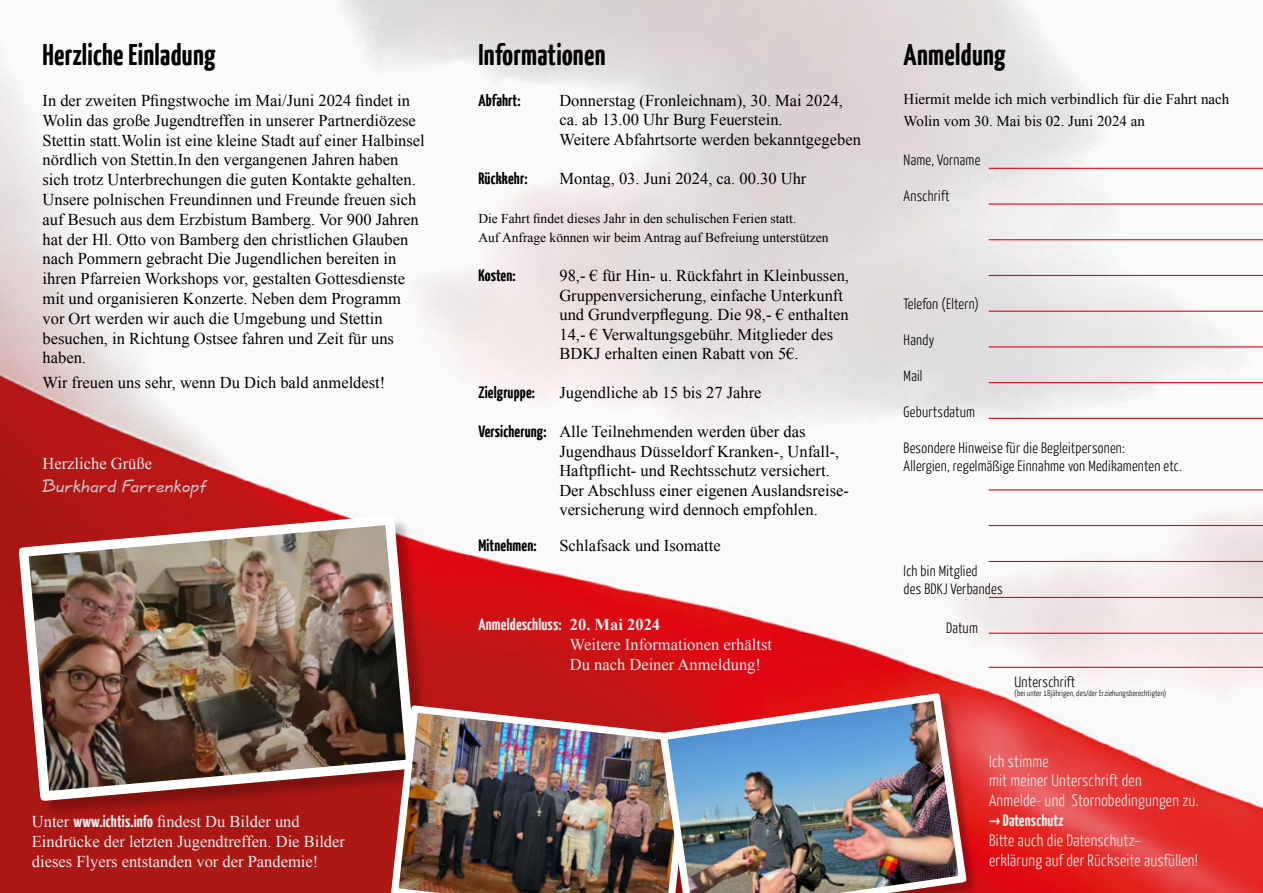
<style>
.page{position:relative;width:1263px;height:893px;background:#fff}
.page>*{position:absolute;margin:0;border:0;box-sizing:border-box;transform-origin:0 0}
.t1{font:700 30px "BDKJ";color:#000}
.t2{font:700 19.5px "Jott FLF";color:#c6c6c6}
.t3{font:16.5px/19.8px "Times New Roman";color:#000}
.t4{font:16.5px/19.8px "Times New Roman";color:#ededed}
.t5{font:300 16.5px/19.8px "BDKJ";color:#ededed}
.t6{font:700 16.5px "BDKJ";color:#000}
.t7{font:700 16.5px "BDKJ";color:#ededed}
.t8{font:300 15px/18px "BDKJ";color:#000}
.t9{font:15px/21.6px "Times New Roman";color:#000}
.t10{font:13.5px/19.5px "Times New Roman";color:#000}
.t11{font:300 8.25px "BDKJ";color:#000}
.s1{font-family:"BDKJ";font-weight:700}
.s2{font-family:"Times New Roman"}
</style>
<div class="page">
<img style="left:0;top:0;width:1263px;height:893px">
<div style="left:21px;top:518px;width:412px;height:299px;background:#000;opacity:.25"></div>
<img style="left:14px;top:520px;width:407px;height:373px">
<img style="left:388px;top:701px;width:268px;height:192px">
<div style="left:662px;top:695px;width:316px;height:198px;background:#000;opacity:.25"></div>
<img style="left:656px;top:697px;width:315px;height:196px">
<hr style="left:989px;top:168px;width:274px;height:1px;background:#e30613">
<hr style="left:989px;top:203px;width:274px;height:2px;background:#e30613">
<hr style="left:989px;top:239px;width:274px;height:1px;background:#e30613">
<hr style="left:989px;top:275px;width:274px;height:1px;background:#e30613">
<hr style="left:989px;top:311px;width:274px;height:1px;background:#e30613">
<hr style="left:989px;top:346px;width:274px;height:1px;background:#e30613">
<hr style="left:989px;top:382px;width:274px;height:1px;background:#e30613">
<hr style="left:989px;top:418px;width:274px;height:1px;background:#e30613">
<hr style="left:989px;top:525px;width:274px;height:1px;background:#e30613">
<hr style="left:989px;top:489px;width:274px;height:1px;background:#e30613">
<hr style="left:989px;top:561px;width:274px;height:1px;background:#e30613">
<hr style="left:989px;top:597px;width:274px;height:1px;background:#e30613">
<hr style="left:989px;top:633px;width:274px;height:1px;background:#e30613">
<hr style="left:989px;top:667px;width:274px;height:1px;background:#e30613">
<h1 class="t1" style="left:43px;top:34px;width:175px">Herzliche Einladung</h1>
<p class="t3" style="left:43px;top:90px;width:384px">In der zweiten Pfingstwoche im Mai/Juni 2024 findet in Wolin das große Jugendtreffen in unserer Partnerdiözese Stettin statt.Wolin ist eine kleine Stadt auf einer Halbinsel nördlich von Stettin.In den vergangenen Jahren haben sich trotz Unterbrechungen die guten Kontakte gehalten.<br>Unsere polnischen Freundinnen und Freunde freuen sich auf Besuch aus dem Erzbistum Bamberg. Vor 900 Jahren hat der Hl. Otto von Bamberg den christlichen Glauben nach Pommern gebracht Die Jugendlichen bereiten in ihren Pfarreien Workshops vor, gestalten Gottesdienste mit und organisieren Konzerte. Neben dem Programm vor Ort werden wir auch die Umgebung und Stettin besuchen, in Richtung Ostsee fahren und Zeit für uns haben.</p>
<p class="t3" style="left:43px;top:372px;width:344px">Wir freuen uns sehr, wenn Du Dich bald anmeldest!</p>
<p class="t4" style="left:43px;top:453px;width:111px">Herzliche Grüße</p>
<p class="t2" style="left:43px;top:475px;width:166px">Burkhard Farrenkopf</p>
<p class="t4" style="left:32px;top:812px;width:315px">Unter <span class="s1">www.ichtis.info</span> findest Du Bilder und<br>Eindrücke der letzten Jugendtreffen. Die Bilder dieses Flyers entstanden vor der Pandemie!</p>
<h1 class="t1" style="left:478px;top:34px;width:129px">Informationen</h1>
<p class="t6" style="left:478px;top:89px;width:44px">Abfahrt:</p>
<p class="t3" style="left:559px;top:90px;width:303px">Donnerstag (Fronleichnam), 30. Mai 2024, ca. ab 13.00 Uhr Burg Feuerstein.<br>Weitere Abfahrtsorte werden bekanntgegeben</p>
<p class="t6" style="left:478px;top:167px;width:51px">Rückkehr:</p>
<p class="t3" style="left:559px;top:168px;width:249px">Montag, 03. Juni 2024, ca. 00.30 Uhr</p>
<p class="t10" style="left:478px;top:208px;width:352px">Die Fahrt findet dieses Jahr in den schulischen Ferien statt.<br>Auf Anfrage können wir beim Antrag auf Befreiung unterstützen</p>
<p class="t6" style="left:478px;top:265px;width:39px">Kosten:</p>
<p class="t3" style="left:559px;top:266px;width:291px">98,- € für Hin- u. Rückfahrt in Kleinbussen, Gruppenversicherung, einfache Unterkunft und Grundverpflegung. Die 98,- € enthalten 14,- € Verwaltungsgebühr. Mitglieder des BDKJ erhalten einen Rabatt von 5€.</p>
<p class="t6" style="left:478px;top:382px;width:58px">Zielgruppe:</p>
<p class="t3" style="left:559px;top:383px;width:204px">Jugendliche ab 15 bis 27 Jahre</p>
<p class="t3" style="left:559px;top:422px;width:291px;text-indent:-81px"><span class="s1">Versicherung:</span> Alle Teilnehmenden werden über das Jugendhaus Düsseldorf Kranken-, Unfall-, Haftpflicht- und Rechtsschutz versichert.<br>Der Abschluss einer eigenen Auslandsreise&shy;versicherung wird dennoch empfohlen.</p>
<p class="t6" style="left:478px;top:535px;width:60px">Mitnehmen:</p>
<p class="t3" style="left:559px;top:536px;width:163px">Schlafsack und Isomatte</p>
<p class="t7" style="left:478px;top:614px;width:183px">Anmeldeschluss: <span class="s2">20. Mai 2024</span></p>
<p class="t4" style="left:570px;top:635px;width:204px">Weitere Informationen erhältst<br>Du nach Deiner Anmeldung!</p>
<h1 class="t1" style="left:904px;top:34px;width:104px">Anmeldung</h1>
<p class="t9" style="left:904px;top:88px;width:327px">Hiermit melde ich mich verbindlich für die Fahrt nach<br>Wolin vom 30. Mai bis 02. Juni 2024 an</p>
<p class="t8" style="left:904px;top:151px;width:78px">Name, Vorname</p>
<p class="t8" style="left:904px;top:187px;width:48px">Anschrift</p>
<p class="t8" style="left:904px;top:295px;width:77px">Telefon (Eltern)</p>
<p class="t8" style="left:904px;top:331px;width:32px">Handy</p>
<p class="t8" style="left:904px;top:367px;width:21px">Mail</p>
<p class="t8" style="left:904px;top:403px;width:73px">Geburtsdatum</p>
<p class="t8" style="left:904px;top:439px;width:280px">Besondere Hinweise für die Begleitpersonen:<br>Allergien, regelmäßige Einnahme von Medikamenten etc.</p>
<p class="t8" style="left:904px;top:562px;width:101px">Ich bin Mitglied<br>des BDKJ Verbandes</p>
<p class="t8" style="left:946px;top:619px;width:34px">Datum</p>
<p class="t8" style="left:1014px;top:673px;width:63px">Unterschrift</p>
<p class="t11" style="left:1014px;top:688px;width:154px">(bei unter 18jährigen, des/der Erziehungsberechtigten)</p>
<p class="t5" style="left:989px;top:750px;width:211px">Ich stimme<br>mit meiner Unterschrift den<br>Anmelde- und Stornobedingungen zu.</p>
<p class="t7" style="left:989px;top:809px;width:76px">→ Datenschutz</p>
<p class="t5" style="left:989px;top:830px;width:211px">Bitte auch die Datenschutz– erklärung auf der Rückseite ausfüllen!</p>
</div>
